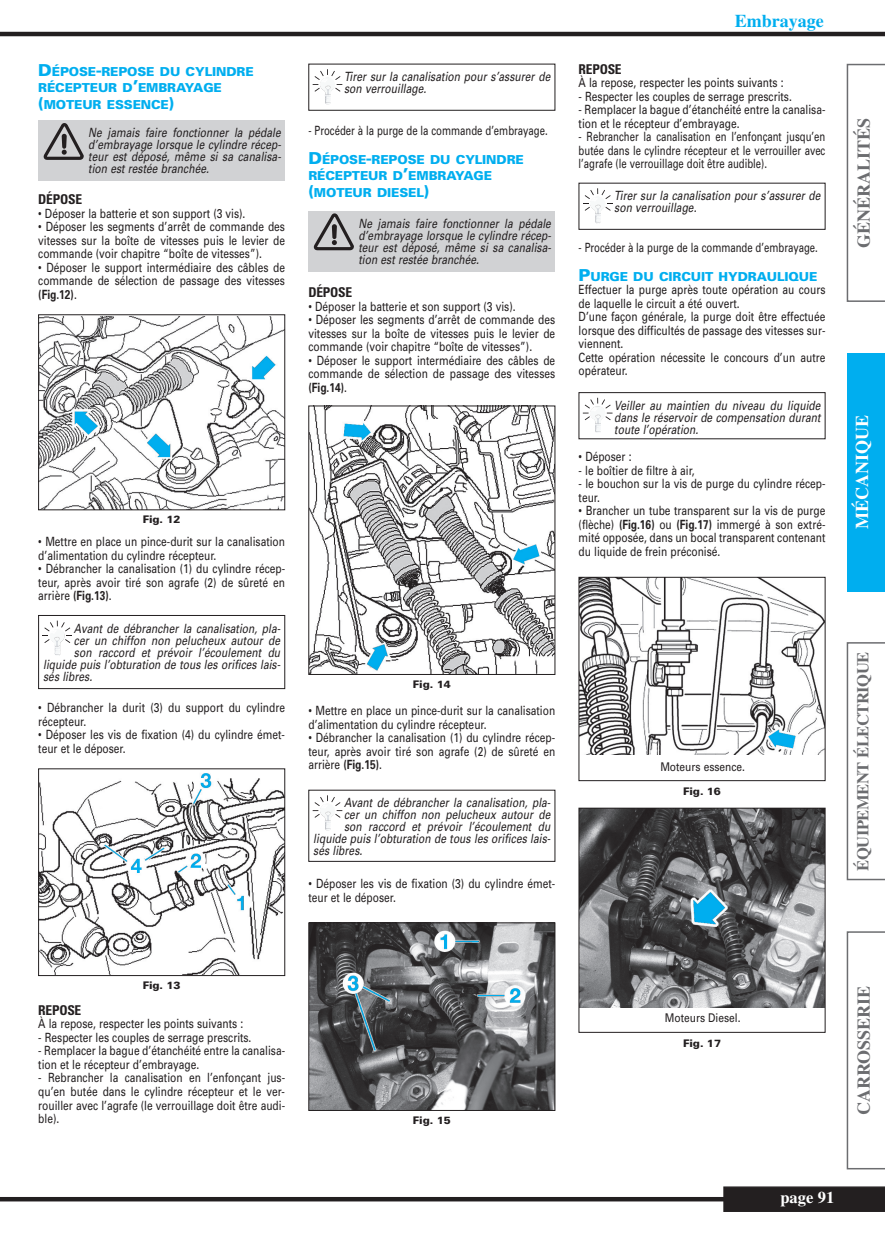
<style>
.page{position:relative;width:885px;height:1246px;background:#fff}
.page>*{position:absolute;margin:0;border:0;box-sizing:border-box;transform-origin:0 0}
.t1{font:700 18px "Times";color:#6c6d70}
.t2{font:700 18px "Times";color:#fff}
.t3{font:700 18px "Times";color:#00aeef}
.t4{font:700 16.5px "Times";letter-spacing:-.025em;color:#6c6d70}
.t5{font:700 16.5px "Times";color:#fff}
.t6{font:700 condensed 13.5px "Univers";letter-spacing:-.02em;color:#231f20}
.t7{font:12.75px/13.5px "Univers";color:#231f20;scale:.8 1}
.t8{font:italic 12.75px/12px "Univers";letter-spacing:.005em;color:#231f20;text-align:justify;scale:.8 1}
.t9{font:12.75px/13.5px "Univers";color:#231f20;text-align:justify;scale:.75 1}
.t10{font:900 12.3px/16.5px "Univers";letter-spacing:-.01em;color:#00aeef}
.t11{font:12px "Univers";color:#231f20;scale:.85 1}
.t12{font:900 10.5px "Univers";color:#231f20}
.s1{font-size:16.5px}
.s2{font-weight:700}
</style>
<div class="page">
<svg style="left:846px;top:64px;width:38px;height:238px"></svg>
<div style="left:846px;top:353px;width:38px;height:238px;background:#00aeef"></div>
<svg style="left:846px;top:642px;width:38px;height:238px"></svg>
<svg style="left:846px;top:931px;width:38px;height:238px"></svg>
<hr style="left:0;top:1197px;width:727px;height:4px;background:#231f20">
<div style="left:723px;top:1186px;width:161px;height:26px;background:#231f20"></div>
<hr style="left:0;top:32px;width:884px;height:4px;background:#231f20">
<div style="left:38px;top:120px;width:247px;height:61px;background:#d1d2d4"></div>
<svg style="left:44px;top:123px;width:40px;height:37px"></svg>
<img style="left:40px;top:316px;width:243px;height:192px">
<div style="left:38px;top:314px;width:247px;height:196px;border:1px solid #231f20"></div>
<div style="left:38px;top:615px;width:247px;height:74px;border:1px solid #231f20"></div>
<svg style="left:42px;top:621px;width:30px;height:22px"></svg>
<img style="left:50px;top:629px;width:15px;height:27px">
<img style="left:40px;top:773px;width:243px;height:201px">
<div style="left:38px;top:768px;width:247px;height:208px;border:1px solid #231f20"></div>
<div style="left:308px;top:64px;width:247px;height:47px;border:1px solid #231f20"></div>
<svg style="left:312px;top:69px;width:30px;height:23px"></svg>
<img style="left:320px;top:78px;width:15px;height:27px">
<div style="left:308px;top:211px;width:247px;height:60px;background:#d1d2d4"></div>
<svg style="left:314px;top:213px;width:40px;height:38px"></svg>
<img style="left:310px;top:408px;width:243px;height:265px">
<div style="left:308px;top:406px;width:247px;height:269px;border:1px solid #231f20"></div>
<div style="left:308px;top:790px;width:247px;height:72px;border:1px solid #231f20"></div>
<svg style="left:312px;top:795px;width:30px;height:23px"></svg>
<img style="left:320px;top:804px;width:15px;height:27px">
<img style="left:310px;top:924px;width:243px;height:185px">
<div style="left:308px;top:922px;width:247px;height:189px;border:1px solid #231f20"></div>
<div style="left:578px;top:183px;width:247px;height:47px;border:1px solid #231f20"></div>
<svg style="left:583px;top:188px;width:29px;height:23px"></svg>
<img style="left:590px;top:197px;width:15px;height:27px">
<div style="left:578px;top:392px;width:247px;height:47px;border:1px solid #231f20"></div>
<svg style="left:582px;top:398px;width:30px;height:22px"></svg>
<img style="left:590px;top:406px;width:15px;height:27px">
<img style="left:580px;top:579px;width:243px;height:176px">
<div style="left:578px;top:577px;width:247px;height:204px;border:1px solid #231f20"></div>
<img style="left:580px;top:810px;width:243px;height:198px">
<div style="left:578px;top:808px;width:247px;height:225px;border:1px solid #231f20"></div>
<p class="t10" style="left:38px;top:64px;width:217px"><span class="s1">D</span>ÉPOSE<span class="s1">-</span>REPOSE DU CYLINDRE<br>RÉCEPTEUR D<span class="s1">’</span>EMBRAYAGE <span class="s1">(</span>MOTEUR ESSENCE<span class="s1">)</span></p>
<p class="t8" style="left:88px;top:128px;width:242px">Ne jamais faire fonctionner la pédale d’embrayage lorsque le cylindre récep&shy;teur est déposé, même si sa canalisa&shy;tion est restée branchée.</p>
<p class="t6" style="left:38px;top:194px;width:45px">DÉPOSE</p>
<p class="t7" style="left:38px;top:208px;width:260px">• Déposer la batterie et son support (3 vis).</p>
<p class="t7" style="left:38px;top:221px;width:310px;text-align:justify">• Déposer les segments d’arrêt de commande des vitesses sur la boîte de vitesses puis le levier de commande (voir chapitre “boîte de vitesses”).</p>
<p class="t7" style="left:38px;top:262px;width:310px;text-align:justify">• Déposer le support intermédiaire des câbles de commande de sélection de passage des vitesses <span class="s2">(Fig.12)</span>.</p>
<p class="t12" style="left:143px;top:516px;width:39px">Fig. 12</p>
<p class="t7" style="left:38px;top:536px;width:310px">• Mettre en place un pince-durit sur la canalisation d’alimentation du cylindre récepteur.</p>
<p class="t7" style="left:38px;top:563px;width:310px;text-align:justify">• Débrancher la canalisation (1) du cylindre récep&shy;teur, après avoir tiré son agrafe (2) de sûreté en arrière <span class="s2">(Fig.13)</span>.</p>
<p class="t8" style="left:74px;top:623px;width:259px">Avant de débrancher la canalisation, pla-</p>
<p class="t8" style="left:74px;top:635px;width:259px">cer un chiffon non pelucheux autour de</p>
<p class="t8" style="left:74px;top:647px;width:259px">son raccord et prévoir l’écoulement du</p>
<p class="t8" style="left:43px;top:659px;width:298px">liquide puis l’obturation de tous les orifices lais-</p>
<p class="t8" style="left:43px;top:671px;width:63px">sés libres.</p>
<p class="t7" style="left:38px;top:702px;width:310px">• Débrancher la durit (3) du support du cylindre récepteur.</p>
<p class="t7" style="left:38px;top:729px;width:310px">• Déposer les vis de fixation (4) du cylindre émet&shy;teur et le déposer.</p>
<p class="t8" style="left:344px;top:72px;width:259px">Tirer sur la canalisation pour s’assurer de son verrouillage.</p>
<p class="t9" style="left:308px;top:125px;width:320px">- Procéder à la purge de la commande d’embrayage.</p>
<p class="t10" style="left:308px;top:152px;width:217px"><span class="s1">D</span>ÉPOSE<span class="s1">-</span>REPOSE DU CYLINDRE<br>RÉCEPTEUR D<span class="s1">’</span>EMBRAYAGE <span class="s1">(</span>MOTEUR DIESEL<span class="s1">)</span></p>
<p class="t8" style="left:358px;top:218px;width:242px">Ne jamais faire fonctionner la pédale d’embrayage lorsque le cylindre récep&shy;teur est déposé, même si sa canalisa&shy;tion est restée branchée.</p>
<p class="t6" style="left:308px;top:287px;width:45px">DÉPOSE</p>
<p class="t7" style="left:308px;top:301px;width:260px">• Déposer la batterie et son support (3 vis).</p>
<p class="t7" style="left:308px;top:314px;width:310px;text-align:justify">• Déposer les segments d’arrêt de commande des vitesses sur la boîte de vitesses puis le levier de commande (voir chapitre “boîte de vitesses”).</p>
<p class="t7" style="left:308px;top:355px;width:310px;text-align:justify">• Déposer le support intermédiaire des câbles de commande de sélection de passage des vitesses <span class="s2">(Fig.14)</span>.</p>
<h1 class="t3" style="left:734px;top:15px;width:90px">Embrayage</h1>
<p class="t6" style="left:578px;top:64px;width:45px">REPOSE</p>
<p class="t7" style="left:578px;top:77px;width:258px">À la repose, respecter les points suivants :</p>
<p class="t7" style="left:578px;top:90px;width:268px">- Respecter les couples de serrage prescrits.</p>
<p class="t7" style="left:578px;top:104px;width:310px">- Remplacer la bague d’étanchéité entre la canalisa&shy;tion et le récepteur d’embrayage.</p>
<p class="t9" style="left:578px;top:131px;width:330px">- Rebrancher la canalisation en l’enfonçant jusqu’en butée dans le cylindre récepteur et le verrouiller avec l’agrafe (le verrouillage doit être audible).</p>
<p class="t8" style="left:614px;top:191px;width:259px">Tirer sur la canalisation pour s’assurer de son verrouillage.</p>
<p class="t9" style="left:578px;top:241px;width:320px">- Procéder à la purge de la commande d’embrayage.</p>
<p class="t10" style="left:578px;top:269px;width:240px"><span class="s1">P</span>URGE DU CIRCUIT HYDRAULIQUE</p>
<p class="t7" style="left:578px;top:284px;width:310px">Effectuer la purge après toute opération au cours de laquelle le circuit a été ouvert.<br>D’une façon générale, la purge doit être effectuée lorsque des difficultés de passage des vitesses sur&shy;viennent.<br>Cette opération nécessite le concours d’un autre opérateur.</p>
<p class="t8" style="left:614px;top:400px;width:259px">Veiller au maintien du niveau du liquide dans le réservoir de compensation durant toute l’opération.</p>
<p class="t7" style="left:578px;top:451px;width:68px">• Déposer :</p>
<p class="t7" style="left:578px;top:464px;width:146px">- le boîtier de filtre à air,</p>
<p class="t7" style="left:578px;top:478px;width:310px">- le bouchon sur la vis de purge du cylindre récep&shy;teur.</p>
<p class="t7" style="left:578px;top:505px;width:310px;text-align:justify">• Brancher un tube transparent sur la vis de purge (flèche) <span class="s2">(Fig.16)</span> ou <span class="s2">(Fig.17)</span> immergé à son extré&shy;mité opposée, dans un bocal transparent contenant du liquide de frein préconisé.</p>
<p class="t12" style="left:413px;top:680px;width:39px">Fig. 14</p>
<p class="t7" style="left:308px;top:705px;width:310px">• Mettre en place un pince-durit sur la canalisation d’alimentation du cylindre récepteur.</p>
<p class="t7" style="left:308px;top:732px;width:310px;text-align:justify">• Débrancher la canalisation (1) du cylindre récep&shy;teur, après avoir tiré son agrafe (2) de sûreté en arrière <span class="s2">(Fig.15)</span>.</p>
<p class="t8" style="left:344px;top:798px;width:259px">Avant de débrancher la canalisation, pla-</p>
<p class="t8" style="left:344px;top:810px;width:259px">cer un chiffon non pelucheux autour de</p>
<p class="t8" style="left:344px;top:822px;width:259px">son raccord et prévoir l’écoulement du</p>
<p class="t8" style="left:313px;top:834px;width:298px">liquide puis l’obturation de tous les orifices lais-</p>
<p class="t8" style="left:313px;top:846px;width:63px">sés libres.</p>
<p class="t7" style="left:308px;top:878px;width:310px">• Déposer les vis de fixation (3) du cylindre émet&shy;teur et le déposer.</p>
<p class="t11" style="left:660px;top:762px;width:101px">Moteurs essence.</p>
<p class="t12" style="left:683px;top:787px;width:39px">Fig. 16</p>
<h1 class="t1" style="left:857px;top:248px;width:132px;rotate:-90deg">GÉNÉRALITÉS</h1>
<h1 class="t2" style="left:856px;top:529px;width:115px;rotate:-90deg">MÉCANIQUE</h1>
<p class="t4" style="left:857px;top:870px;width:220px;rotate:-90deg">ÉQUIPEMENT ÉLECTRIQUE</p>
<p class="t12" style="left:143px;top:981px;width:39px">Fig. 13</p>
<p class="t6" style="left:38px;top:1005px;width:45px">REPOSE</p>
<p class="t7" style="left:38px;top:1018px;width:258px">À la repose, respecter les points suivants :</p>
<p class="t7" style="left:38px;top:1032px;width:268px">- Respecter les couples de serrage prescrits.</p>
<p class="t7" style="left:38px;top:1045px;width:310px">- Remplacer la bague d’étanchéité entre la canalisa&shy;tion et le récepteur d’embrayage.</p>
<p class="t7" style="left:38px;top:1072px;width:310px;text-align:justify">- Rebrancher la canalisation en l’enfonçant jus&shy;qu’en butée dans le cylindre récepteur et le ver&shy;rouiller avec l’agrafe (le verrouillage doit être audi&shy;ble).</p>
<p class="t12" style="left:413px;top:1116px;width:39px">Fig. 15</p>
<p class="t11" style="left:664px;top:1013px;width:91px">Moteurs Diesel.</p>
<p class="t12" style="left:683px;top:1039px;width:39px">Fig. 17</p>
<h1 class="t1" style="left:857px;top:1115px;width:131px;rotate:-90deg">CARROSSERIE</h1>
<p class="t5" style="left:780px;top:1192px;width:56px">page 91</p>
</div>
